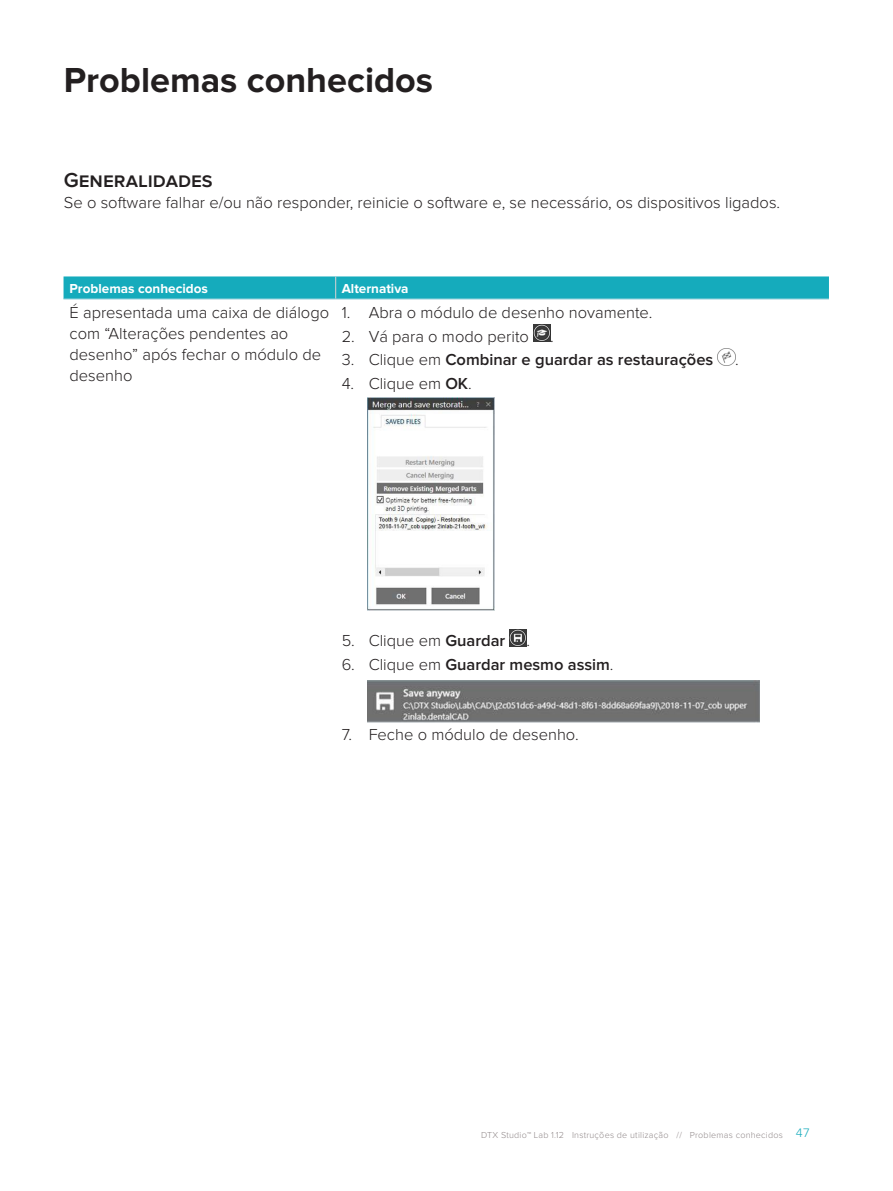
<style>
.page{position:relative;width:893px;height:1191px;background:#fff}
.page>*{position:absolute;margin:0;border:0;box-sizing:border-box;transform-origin:0 0}
.Head_level_1{font:700 36px "Proxima Nova";color:#231f20}
.Head_level_2{font:600 21px "Proxima Nova";color:#231f20}
.Body_text{font:300 16.5px/21px "Proxima Nova";color:#231f20}
.t1{font:600 16.5px "Proxima Nova";color:#231f20}
.Table_head{font:700 13.5px "Proxima Nova";color:#fff}
.t2{font:300 9px "Proxima Nova";letter-spacing:.025em;color:#91898a}
.s1{font-weight:300}
.s2{font-weight:600}
.s3{font-size:12.75px;color:#15abbc}
</style>
<div class="page">
<hr style="left:64px;top:299px;width:272px;height:1px;background:#c1e0e7">
<hr style="left:336px;top:299px;width:493px;height:1px;background:#c1e0e7">
<svg style="left:64px;top:276px;width:765px;height:23px;background:#1cadbe"></svg>
<img style="left:533px;top:325px;width:17px;height:17px">
<img style="left:718px;top:348px;width:17px;height:17px">
<img style="left:367px;top:397px;width:128px;height:213px">
<img style="left:510px;top:629px;width:17px;height:17px">
<img style="left:367px;top:680px;width:392px;height:42px">
<p class="Head_level_1" style="left:64px;top:64px;width:371px">Problemas conhecidos</p>
<p class="Head_level_2" style="left:64px;top:170px;width:150px">Generalidades</p>
<p class="Body_text" style="left:64px;top:192px;width:718px">Se o software falhar e/ou não responder, reinicie o software e, se necessário, os dispositivos ligados.</p>
<p class="Table_head" style="left:70px;top:282px;width:140px">Problemas conhecidos</p>
<p class="Table_head" style="left:342px;top:282px;width:68px">Alternativa</p>
<p class="Body_text" style="left:70px;top:303px;width:261px">É apresentada uma caixa de diálogo com “Alterações pendentes ao desenho” após fechar o módulo de desenho</p>
<p class="Body_text" style="left:342px;top:303px;width:312px">1. Abra o módulo de desenho novamente.</p>
<p class="Body_text" style="left:342px;top:326px;width:189px">2. Vá para o modo perito</p>
<p class="Body_text" style="left:550px;top:326px;width:5px">.</p>
<p class="t1" style="left:342px;top:352px;width:373px"><span class="s1">3. Clique em</span> Combinar e guardar as restaurações</p>
<p class="Body_text" style="left:735px;top:350px;width:5px">.</p>
<p class="Body_text" style="left:342px;top:373px;width:132px">4. Clique em <span class="s2">OK</span>.</p>
<p class="Body_text" style="left:342px;top:631px;width:165px">5. Clique em <span class="s2">Guardar</span></p>
<p class="Body_text" style="left:527px;top:631px;width:5px">.</p>
<p class="t1" style="left:342px;top:656px;width:273px"><span class="s1">6. Clique em</span> Guardar mesmo assim<span class="s1">.</span></p>
<p class="Body_text" style="left:342px;top:725px;width:239px">7. Feche o módulo de desenho.</p>
<p class="t2" style="left:481px;top:1130px;width:330px">DTX Studio™ Lab 1.12 Instruções de utilização // Problemas conhecidos <span class="s3">47</span></p>
</div>
